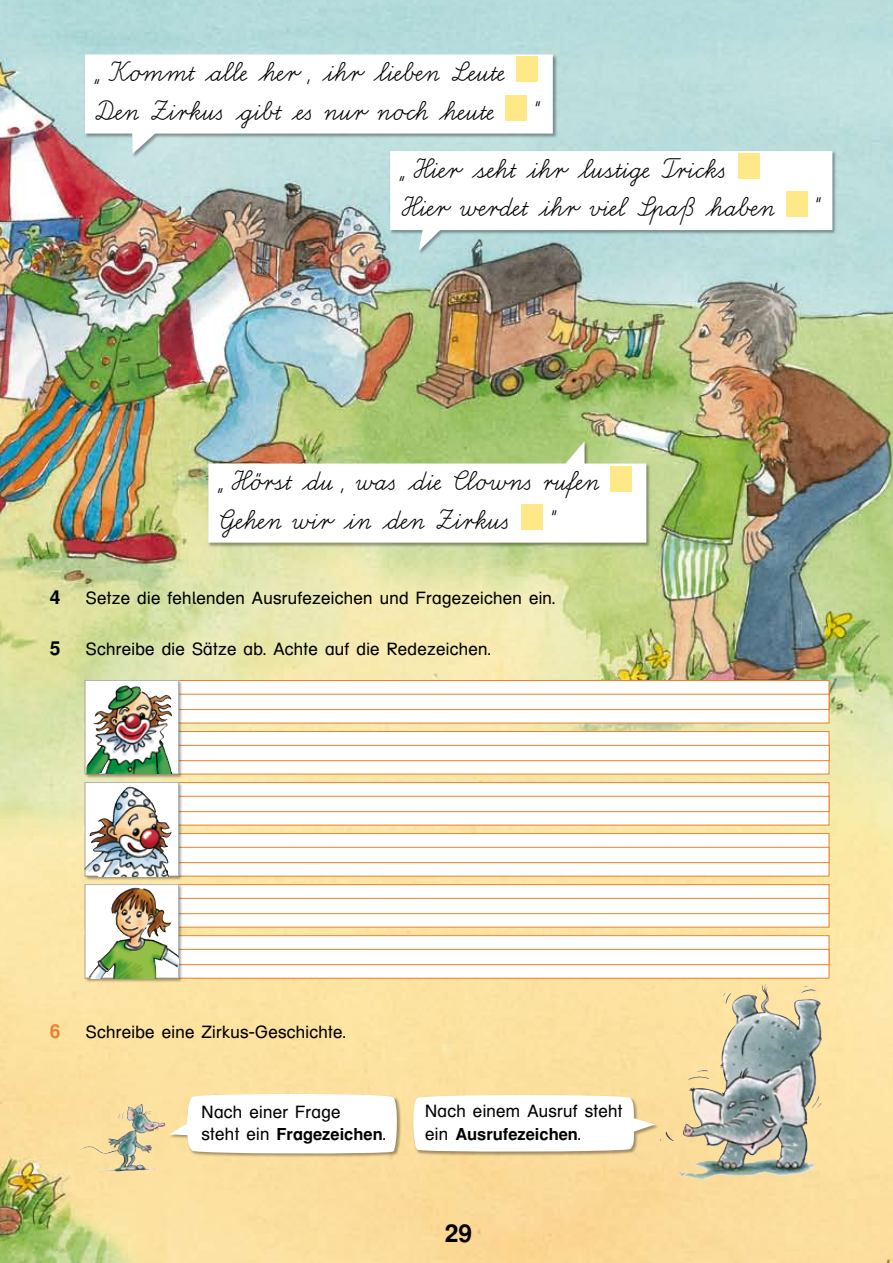
<style>
.page{position:relative;width:893px;height:1263px;background:#fff}
.page>*{position:absolute;margin:0;border:0;box-sizing:border-box;transform-origin:0 0}
.t1{font:33.75px/38.4px "Schulschrift OTB";color:#000}
.t2{font:27px "Bufit SB Bold";color:#000}
.t3{font:18px "Bufit SB Bold";color:#000}
.t4{font:16.5px "Bufit SB";color:#000}
.s1{font-family:"Bufit SB Bold";font-size:21px}
.s2{font-family:"Bufit SB Bold";font-size:21px;color:#ee8027}
.s3{font-family:"Bufit SB";font-size:16.5px}
</style>
<div class="page">
<img style="left:0;top:0;width:893px;height:1263px">
<div style="left:412px;top:1093px;width:248px;height:64px;background:#000;opacity:.35"></div>
<svg style="left:411px;top:1094px;width:244px;height:58px"></svg>
<div style="left:169px;top:1092px;width:233px;height:67px;background:#000;opacity:.35"></div>
<svg style="left:169px;top:1093px;width:230px;height:61px"></svg>
<div style="left:85px;top:680px;width:744px;height:43px;background:#fff"></div>
<div style="left:85px;top:680px;width:744px;height:43px;border:1px solid #ee8027"></div>
<div style="left:89px;top:694px;width:740px;height:16px;border:1px solid #ee8027"></div>
<div style="left:85px;top:731px;width:744px;height:43px;background:#fff"></div>
<div style="left:85px;top:731px;width:744px;height:43px;border:1px solid #ee8027"></div>
<div style="left:89px;top:745px;width:740px;height:16px;border:1px solid #ee8027"></div>
<div style="left:85px;top:782px;width:744px;height:43px;background:#fff"></div>
<div style="left:85px;top:782px;width:744px;height:43px;border:1px solid #ee8027"></div>
<div style="left:89px;top:796px;width:740px;height:16px;border:1px solid #ee8027"></div>
<div style="left:85px;top:833px;width:744px;height:43px;background:#fff"></div>
<div style="left:85px;top:833px;width:744px;height:43px;border:1px solid #ee8027"></div>
<div style="left:89px;top:847px;width:740px;height:16px;border:1px solid #ee8027"></div>
<div style="left:85px;top:885px;width:744px;height:42px;background:#fff"></div>
<div style="left:85px;top:884px;width:744px;height:43px;border:1px solid #ee8027"></div>
<div style="left:89px;top:898px;width:740px;height:16px;border:1px solid #ee8027"></div>
<div style="left:85px;top:936px;width:744px;height:42px;background:#fff"></div>
<div style="left:85px;top:935px;width:744px;height:43px;border:1px solid #ee8027"></div>
<div style="left:89px;top:949px;width:740px;height:16px;border:1px solid #ee8027"></div>
<div style="left:84px;top:883px;width:100px;height:100px;background:#000;opacity:.35"></div>
<img style="left:87px;top:886px;width:90px;height:90px">
<div style="left:85px;top:884px;width:94px;height:94px;border:1px solid #b1b2b4"></div>
<div style="left:84px;top:781px;width:100px;height:100px;background:#000;opacity:.35"></div>
<img style="left:87px;top:784px;width:90px;height:90px">
<div style="left:85px;top:782px;width:94px;height:94px;border:1px solid #b1b2b4"></div>
<div style="left:84px;top:679px;width:100px;height:100px;background:#000;opacity:.35"></div>
<img style="left:87px;top:682px;width:90px;height:90px">
<div style="left:85px;top:680px;width:94px;height:94px;border:1px solid #b1b2b4"></div>
<div style="left:84px;top:53px;width:474px;height:105px;background:#000;opacity:.35"></div>
<svg style="left:85px;top:54px;width:468px;height:100px"></svg>
<div style="left:516px;top:57px;width:21px;height:25px;background:#ffe888"></div>
<div style="left:505px;top:95px;width:22px;height:26px;background:#ffe888"></div>
<div style="left:389px;top:150px;width:449px;height:105px;background:#000;opacity:.35"></div>
<svg style="left:390px;top:151px;width:442px;height:100px"></svg>
<div style="left:738px;top:153px;width:22px;height:26px;background:#ffe888"></div>
<div style="left:786px;top:192px;width:21px;height:25px;background:#ffe888"></div>
<div style="left:207px;top:441px;width:445px;height:107px;background:#000;opacity:.35"></div>
<svg style="left:208px;top:441px;width:438px;height:102px"></svg>
<div style="left:611px;top:466px;width:21px;height:25px;background:#ffe888"></div>
<div style="left:522px;top:504px;width:21px;height:26px;background:#ffe888"></div>
<img style="left:660px;top:983px;width:163px;height:194px">
<img style="left:79px;top:1104px;width:86px;height:67px">
<h1 class="t1" style="left:95px;top:55px;width:445px">„ Kommt alle her , ihr lieben Leute<br>Den Zirkus gibt es nur noch heute “</h1>
<h1 class="t1" style="left:400px;top:151px;width:420px">„ Hier seht ihr lustige Tricks<br>Hier werdet ihr viel Spaß haben “</h1>
<h1 class="t1" style="left:218px;top:464px;width:384px">„ Hörst du , was die Clowns rufen<br>Gehen wir in den Zirkus “</h1>
<p class="t4" style="left:50px;top:588px;width:507px"><span class="s1">4</span> Setze die fehlenden Ausrufezeichen und Fragezeichen ein.</p>
<p class="t4" style="left:50px;top:639px;width:443px"><span class="s1">5</span> Schreibe die Sätze ab. Achte auf die Redezeichen.</p>
<p class="t4" style="left:50px;top:1021px;width:298px"><span class="s2">6</span> Schreibe eine Zirkus-Geschichte.</p>
<p class="t4" style="left:202px;top:1101px;width:141px">Nach einer Frage</p>
<p class="t3" style="left:202px;top:1125px;width:186px"><span class="s3">steht ein</span> Fragezeichen<span class="s3">.</span></p>
<p class="t4" style="left:425px;top:1101px;width:199px">Nach einem Ausruf steht</p>
<p class="t3" style="left:425px;top:1124px;width:157px"><span class="s3">ein</span> Ausrufezeichen<span class="s3">.</span></p>
<h2 class="t2" style="left:445px;top:1218px;width:29px">29</h2>
</div>
